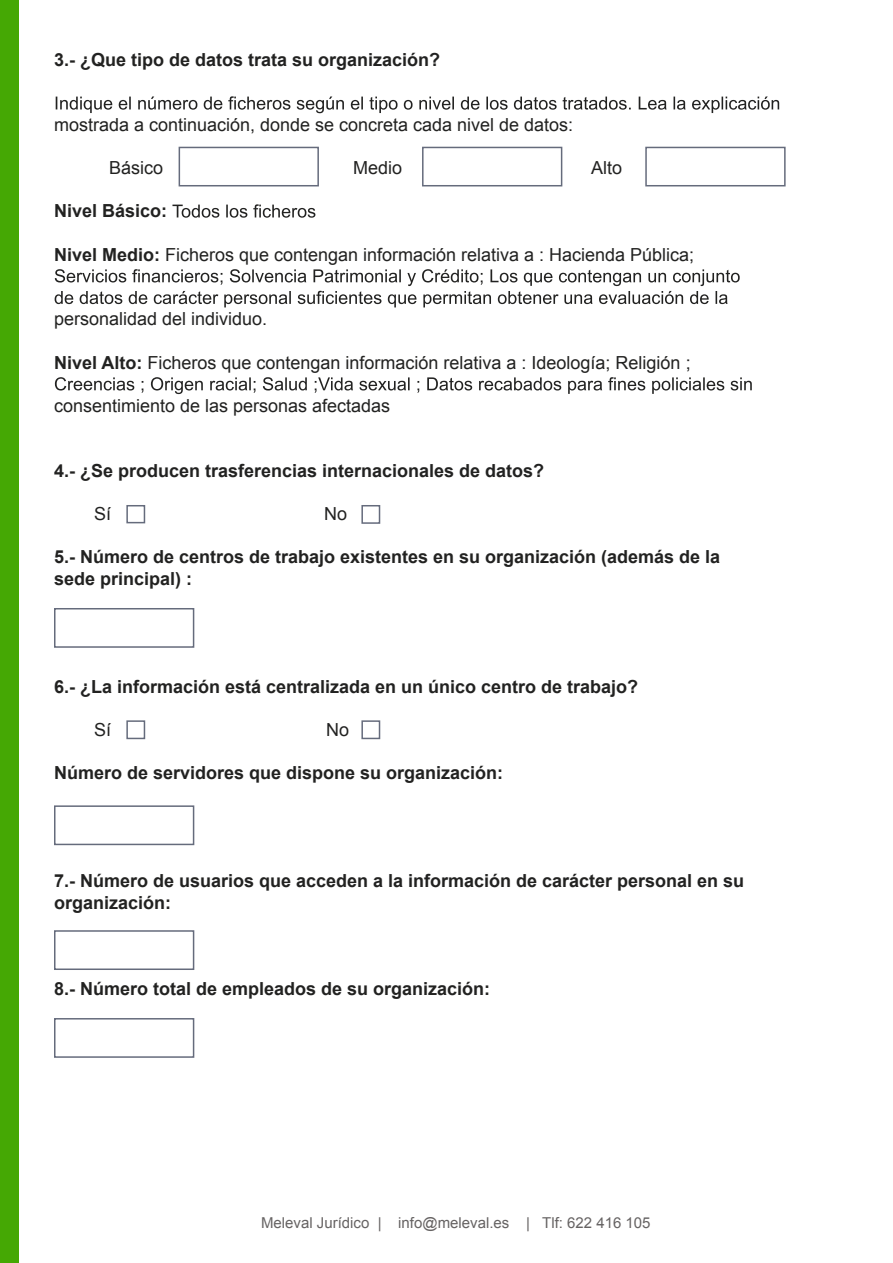
<style>
.page{position:relative;width:893px;height:1263px;background:#fff}
.page>*{position:absolute;margin:0;border:0;box-sizing:border-box;transform-origin:0 0}
.t1{font:700 18px/21.6px "Arial";color:#222221}
.t2{font:18px "Arial";color:#222221}
.t3{font:15px "Arial";color:#666363}
.s1{font-weight:700}
</style>
<div class="page">
<svg style="left:56px;top:96px;width:723px;height:17px"></svg>
<svg style="left:172px;top:204px;width:143px;height:14px"></svg>
<svg style="left:55px;top:269px;width:685px;height:38px"></svg>
<svg style="left:55px;top:377px;width:697px;height:17px"></svg>
<div style="left:361px;top:505px;width:19px;height:19px;border:2px solid #656b7c"></div>
<div style="left:361px;top:720px;width:19px;height:19px;border:2px solid #656b7c"></div>
<div style="left:126px;top:505px;width:19px;height:18px;border:2px solid #656b7c"></div>
<div style="left:126px;top:720px;width:19px;height:19px;border:2px solid #656b7c"></div>
<div style="left:179px;top:147px;width:140px;height:39px;border:2px solid #656b7c"></div>
<div style="left:422px;top:147px;width:140px;height:39px;border:2px solid #656b7c"></div>
<div style="left:645px;top:147px;width:141px;height:39px;border:2px solid #656b7c"></div>
<div style="left:54px;top:608px;width:140px;height:40px;border:2px solid #656b7c"></div>
<div style="left:54px;top:805px;width:140px;height:40px;border:2px solid #656b7c"></div>
<div style="left:54px;top:930px;width:140px;height:40px;border:2px solid #656b7c"></div>
<div style="left:54px;top:1018px;width:140px;height:40px;border:2px solid #656b7c"></div>
<div style="left:0;top:0;width:19px;height:1263px;background:#45a804"></div>
<p class="t1" style="left:54px;top:50px;width:388px">3.- ¿Que tipo de datos trata su organización?</p>
<p class="t2" style="left:54px;top:113px;width:521px">mostrada a continuación, donde se concreta cada nivel de datos:</p>
<p class="t2" style="left:109px;top:156px;width:56px">Básico</p>
<p class="t2" style="left:353px;top:156px;width:51px">Medio</p>
<p class="t2" style="left:591px;top:156px;width:33px">Alto</p>
<p class="t1" style="left:54px;top:201px;width:115px">Nivel Básico:</p>
<p class="t2" style="left:54px;top:243px;width:642px"><span class="s1">Nivel Medio:</span> Ficheros que contengan información relativa a : Hacienda Pública;</p>
<p class="t2" style="left:54px;top:307px;width:215px">personalidad del individuo.</p>
<p class="t2" style="left:54px;top:351px;width:638px"><span class="s1">Nivel Alto:</span> Ficheros que contengan información relativa a : Ideología; Religión ;</p>
<p class="t2" style="left:54px;top:394px;width:338px">consentimiento de las personas afectadas</p>
<p class="t1" style="left:54px;top:460px;width:492px">4.- ¿Se producen trasferencias internacionales de datos?</p>
<p class="t2" style="left:94px;top:502px;width:19px">Sí</p>
<p class="t2" style="left:324px;top:502px;width:25px">No</p>
<p class="t1" style="left:54px;top:546px;width:668px">5.- Número de centros de trabajo existentes en su organización (además de la sede principal) :</p>
<p class="t1" style="left:54px;top:676px;width:586px">6.- ¿La información está centralizada en un único centro de trabajo?</p>
<p class="t2" style="left:94px;top:718px;width:19px">Sí</p>
<p class="t2" style="left:326px;top:718px;width:25px">No</p>
<p class="t1" style="left:54px;top:762px;width:451px">Número de servidores que dispone su organización:</p>
<p class="t1" style="left:54px;top:870px;width:692px">7.- Número de usuarios que acceden a la información de carácter personal en su organización:</p>
<p class="t1" style="left:54px;top:978px;width:438px">8.- Número total de empleados de su organización:</p>
<p class="t3" style="left:261px;top:1213px;width:391px">Meleval Jurídico | info@meleval.es | Tlf: 622 416 105</p>
</div>
